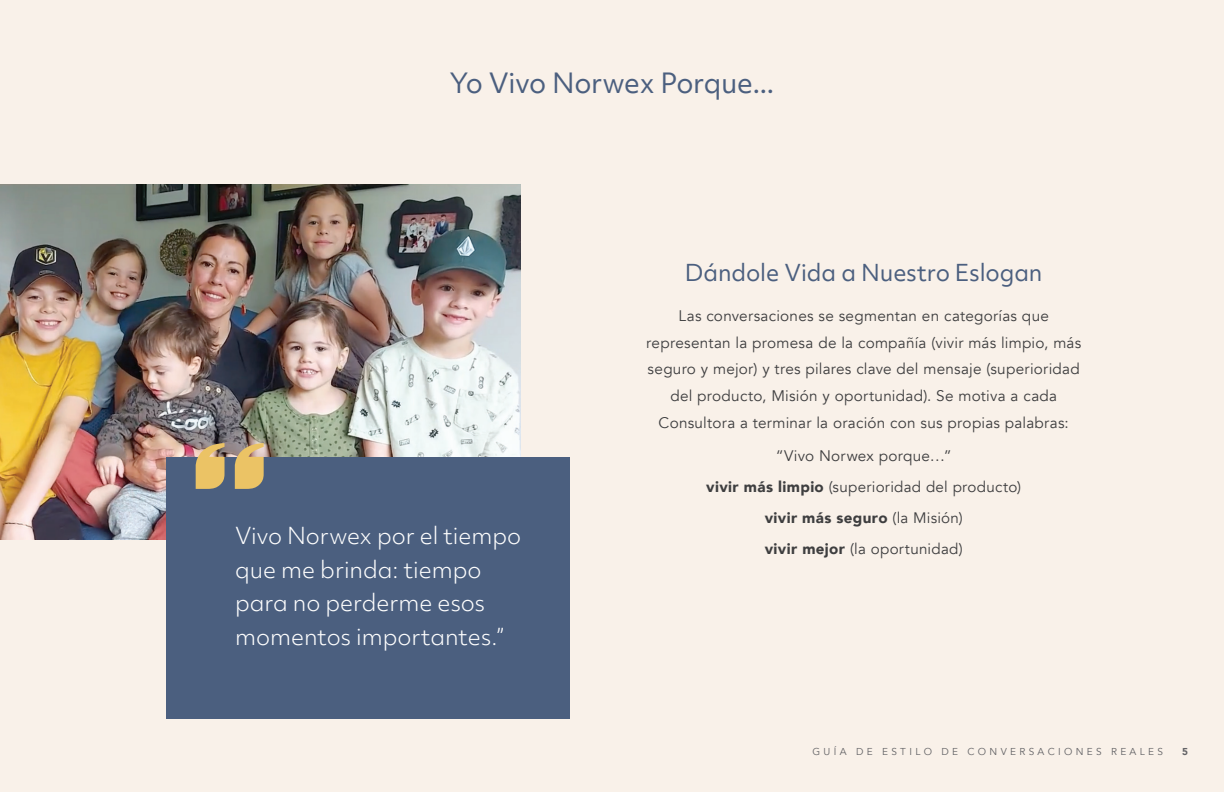
<style>
.page{position:relative;width:1224px;height:792px;background:#f9f1e9}
.page>*{position:absolute;margin:0;border:0;box-sizing:border-box;transform-origin:0 0}
.t1{font:26.8px "Objektiv Mk 2";letter-spacing:-.01em;color:#4b5f7f}
.t2{font:300 22.5px/33.7px "Objektiv Mk 2";color:#fff}
.t3{font:22.4px "Objektiv Mk 2";letter-spacing:-.005em;color:#4b5f7f}
.t4{font:15.3px/26.8px "Avenir";letter-spacing:.015em;color:#3e3e3f;text-align:center}
.t5{font:15.2px/31.1px "Avenir";letter-spacing:.02em;color:#3e3e3f;text-align:center}
.t6{font:10px "Avenir";letter-spacing:.335em;color:#636366}
.t7{font:900 10px "Avenir";color:#636366}
.s1{font-weight:900}
</style>
<div class="page">
<img style="left:0;top:184px;width:520px;height:356px">
<div style="left:166px;top:457px;width:404px;height:262px;background:#4b5f7f"></div>
<svg style="left:196px;top:443px;width:29px;height:46px"></svg>
<svg style="left:235px;top:443px;width:29px;height:46px"></svg>
<h1 class="t1" style="left:450px;top:65px;width:326px">Yo Vivo Norwex Porque...</h1>
<h2 class="t2" style="left:235px;top:519px;width:288px">Vivo Norwex por el tiempo que me brinda: tiempo para no perderme esos momentos importantes.”</h2>
<h3 class="t3" style="left:685px;top:257px;width:359px">Dándole Vida a Nuestro Eslogan</h3>
<p class="t4" style="left:646px;top:302px;width:437px">Las conversaciones se segmentan en categorías que representan la promesa de la compañía (vivir más limpio, más seguro y mejor) y tres pilares clave del mensaje (superioridad del producto, Misión y oportunidad). Se motiva a cada Consultora a terminar la oración con sus propias palabras:</p>
<p class="t4" style="left:776px;top:443px;width:178px">“Vivo Norwex porque…”</p>
<p class="t5" style="left:706px;top:472px;width:316px"><span class="s1">vivir más limpio</span> (superioridad del producto) <span class="s1">vivir más seguro</span> (la Misión)<br><span class="s1">vivir mejor</span> (la oportunidad)</p>
<p class="t6" style="left:812px;top:746px;width:352px">GUÍA DE ESTILO DE CONVERSACIONES REALES</p>
<p class="t7" style="left:1182px;top:743px;width:7px">5</p>
</div>
